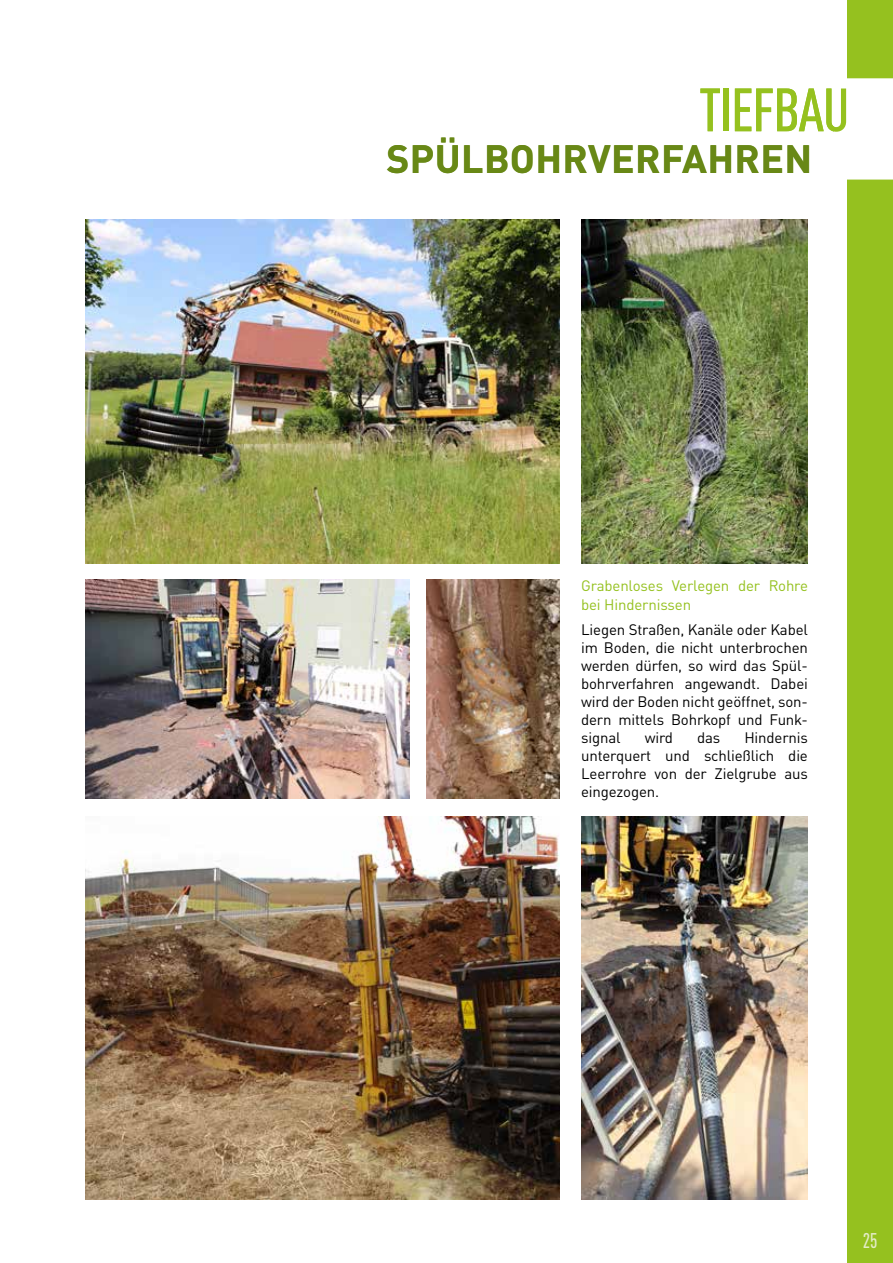
<style>
.page{position:relative;width:893px;height:1263px;background:#fff}
.page>*{position:absolute;margin:0;border:0;box-sizing:border-box;transform-origin:0 0}
.t1{font:500 condensed 60px "DINOT";letter-spacing:-.025em;color:#95c11f}
.t2{font:700 39px "DINOT";letter-spacing:.01em;color:#688816}
.t3{font:500 condensed 21px "DINOT";color:#e3ecc6;scale:.92 1}
.t4{font:15px/18px "DINOT";letter-spacing:-.01em;color:#000;text-align:justify}
.t5{font:15px/19.5px "DINOT";letter-spacing:-.01em;color:#95c11f}
</style>
<div class="page">
<div style="left:848px;top:0;width:45px;height:1263px;background:#95c11f"></div>
<img style="left:426px;top:579px;width:134px;height:219px">
<div style="left:848px;top:79px;width:45px;height:100px;background:#fff"></div>
<img style="left:581px;top:816px;width:227px;height:383px">
<img style="left:85px;top:219px;width:475px;height:345px">
<img style="left:85px;top:816px;width:475px;height:383px">
<img style="left:581px;top:219px;width:227px;height:345px">
<img style="left:85px;top:579px;width:325px;height:219px">
<h1 class="t1" style="left:699px;top:67px;width:152px">TIEFBAU</h1>
<h2 class="t2" style="left:386px;top:129px;width:427px">SPÜLBOHRVERFAHREN</h2>
<p class="t5" style="left:581px;top:574px;width:228px">Grabenloses Verlegen der Rohre bei Hindernissen</p>
<p class="t4" style="left:581px;top:619px;width:228px">Liegen Straßen, Kanäle oder Kabel im Boden, die nicht unterbrochen werden dürfen, so wird das Spül&shy;bohrverfahren angewandt. Dabei wird der Boden nicht geöffnet, son&shy;dern mittels Bohrkopf und Funk&shy;signal</p>
<p class="t4" style="left:581px;top:727px;width:228px;text-indent:163px">Hindernis unterquert und schließlich die Leerrohre von der Zielgrube aus eingezogen.</p>
<p class="t4" style="left:645px;top:727px;width:30px">wird</p>
<p class="t4" style="left:697px;top:727px;width:25px">das</p>
<h3 class="t3" style="left:863px;top:1226px;width:17px">25</h3>
</div>
